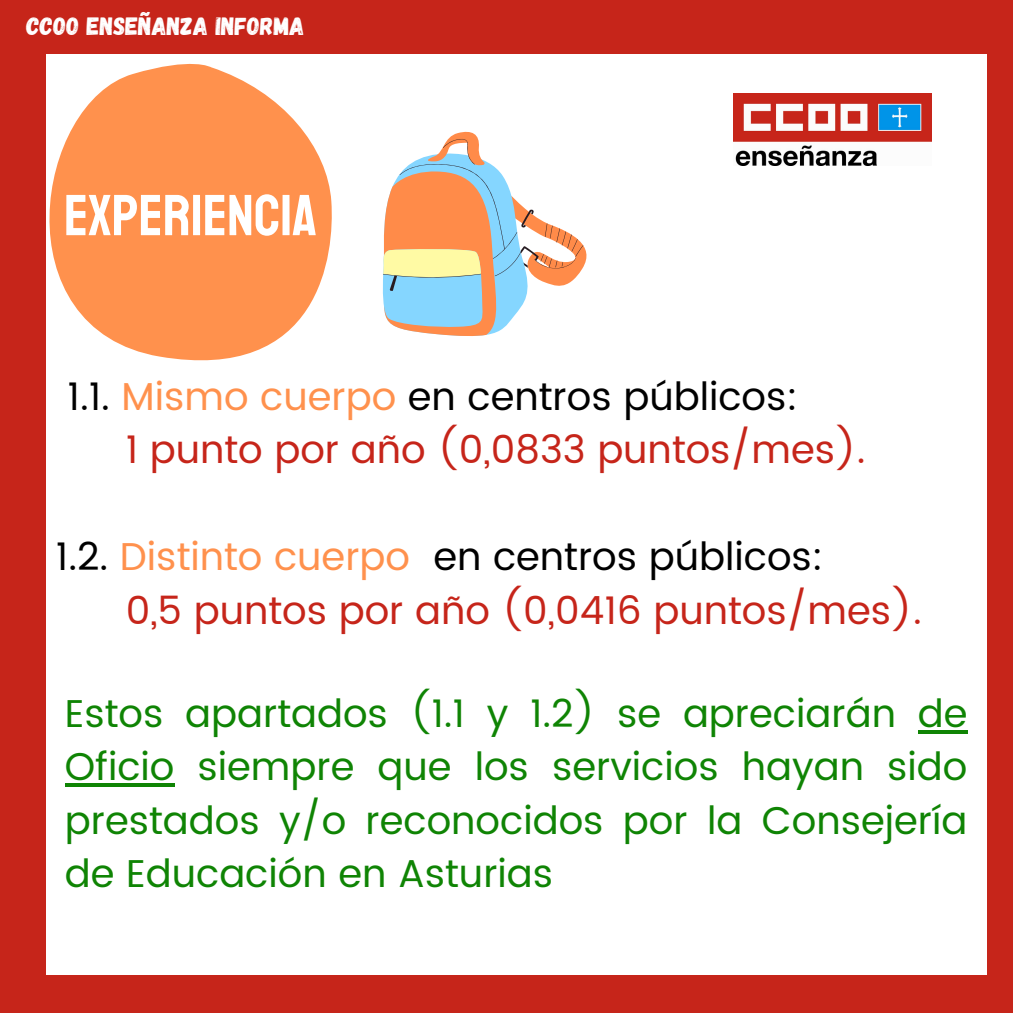
<style>
.page{position:relative;width:1013px;height:1013px;background:#fff}
.page>*{position:absolute;margin:0;border:0;box-sizing:border-box;transform-origin:0 0}
.t1{font:57.88px "Staatliches";color:#fff}
.t2{font:38.75px/53.5px "Poppins";color:#c6251a}
.t3{font:38.75px/53.5px "Poppins";color:#0f8404;text-align:justify}
.t4{font:25px "Gagalin";color:#fff}
.s1{color:#000}
.s2{color:#ff914d}
</style>
<div class="page">
<div style="left:0;top:0;width:1012px;height:1012px;background:#c6251a"></div>
<div style="left:46px;top:55px;width:940px;height:919px;background:#fff"></div>
<img style="left:733px;top:93px;width:198px;height:72px">
<svg style="left:46px;top:54px;width:402px;height:307px;fill:#ff914d"></svg>
<svg style="left:373px;top:129px;width:214px;height:207px"></svg>
<svg style="left:918px;top:730px;width:49px;height:3px"></svg>
<hr style="left:65px;top:783px;width:109px;height:4px;background:#0f8404">
<p class="t4" style="left:26px;top:9px;width:279px">CCOO ENSEÑANZA INFORMA</p>
<h1 class="t1" style="left:64px;top:180px;width:254px">EXPERIENCIA</h1>
<p class="t2" style="left:126px;top:370px;width:741px;text-indent:-58px"><span class="s1">1.1.</span> <span class="s2">Mismo cuerpo</span> <span class="s1">en centros públicos:<br></span>1 punto por año (0,0833 puntos/mes).</p>
<p class="t2" style="left:126px;top:530px;width:797px;text-indent:-70px"><span class="s1">1.2.</span> <span class="s2">Distinto cuerpo</span> <span class="s1">en centros públicos:<br></span>0,5 puntos por año (0,0416 puntos/mes).</p>
<p class="t3" style="left:65px;top:686px;width:904px">Estos apartados (1.1 y 1.2) se apreciarán de Oficio siempre que los servicios hayan sido prestados y/o reconocidos por la Consejería de Educación en Asturias</p>
</div>
